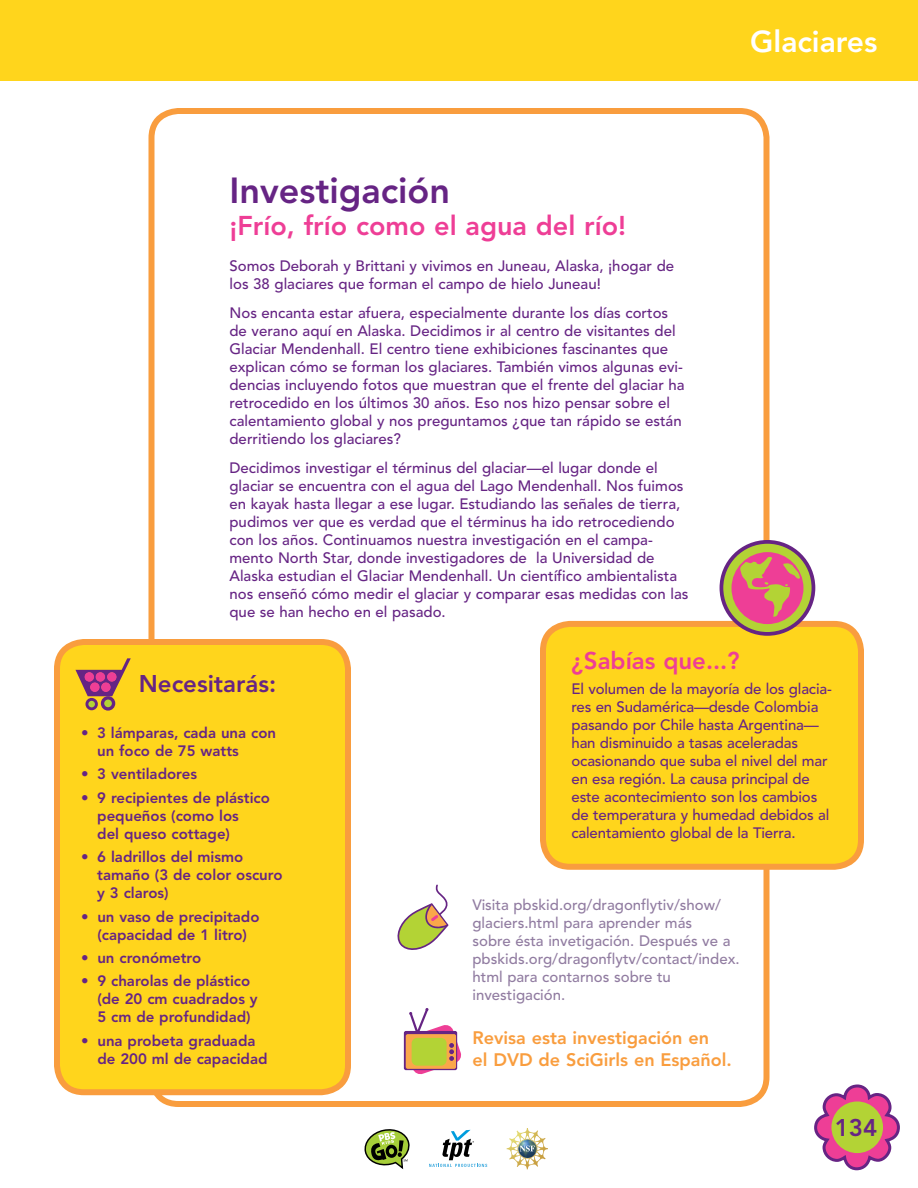
<style>
.page{position:relative;width:918px;height:1188px;background:#fff}
.page>*{position:absolute;margin:0;border:0;box-sizing:border-box;transform-origin:0 0}
.t1{font:800 36px "Avenir";color:#662484}
.t2{font:800 30px "Avenir";color:#fff}
.t3{font:800 27px "Avenir";color:#ee3e96}
.t4{font:800 24px "Avenir";color:#662484}
.t5{font:800 24px "Avenir";color:#ee3e96}
.t6{font:800 18px/21.6px "Avenir";color:#f99d3e}
.t7{font:800 18px "Avenir";color:#662484}
.t8{font:500 15px/18px "Avenir";color:#662484}
.t9{font:800 15px/18px "Avenir";color:#662484}
.t10{font:500 15px/18px "Avenir";color:#917ca1}
</style>
<div class="page">
<svg style="left:814px;top:1084px;width:86px;height:86px"></svg>
<div style="left:831px;top:1101px;width:52px;height:52px;background:#b3d335;border-radius:50%"></div>
<div style="left:148px;top:108px;width:622px;height:999px;border:6px solid #f99d3e;border-radius:27px"></div>
<div style="left:0;top:0;width:918px;height:81px;background:#ffd51c"></div>
<div style="left:57px;top:642px;width:291px;height:450px;background:#ffd51c;border-radius:27px"></div>
<div style="left:54px;top:639px;width:297px;height:456px;border:6px solid #f99d3e;border-radius:27px"></div>
<svg style="left:75px;top:658px;width:56px;height:38px"></svg>
<div style="left:87px;top:699px;width:9px;height:10px;background:#b3d335;border-radius:50%"></div>
<div style="left:86px;top:698px;width:12px;height:12px;border:3px solid #662484;border-radius:50%"></div>
<div style="left:103px;top:698px;width:11px;height:11px;background:#b3d335;border-radius:50%"></div>
<div style="left:101px;top:696px;width:14px;height:15px;border:3px solid #662484;border-radius:50%"></div>
<div style="left:85px;top:672px;width:9px;height:10px;background:#ee3e96;border-radius:50%"></div>
<div style="left:96px;top:672px;width:9px;height:10px;background:#ee3e96;border-radius:50%"></div>
<div style="left:107px;top:672px;width:10px;height:10px;background:#ee3e96;border-radius:50%"></div>
<div style="left:90px;top:682px;width:10px;height:10px;background:#ee3e96;border-radius:50%"></div>
<div style="left:101px;top:682px;width:10px;height:10px;background:#ee3e96;border-radius:50%"></div>
<svg style="left:364px;top:1129px;width:46px;height:40px"></svg>
<svg style="left:507px;top:1128px;width:41px;height:41px"></svg>
<svg style="left:429px;top:1130px;width:58px;height:37px"></svg>
<div style="left:543px;top:624px;width:318px;height:243px;background:#ffd51c;border-radius:27px"></div>
<div style="left:540px;top:621px;width:324px;height:249px;border:6px solid #f99d3e;border-radius:27px"></div>
<svg style="left:721px;top:542px;width:92px;height:92px;background:#d09274"></svg>
<div style="left:720px;top:540px;width:95px;height:96px;border:4px solid #662484;border-radius:50%"></div>
<svg style="left:398px;top:885px;width:51px;height:65px"></svg>
<svg style="left:404px;top:1008px;width:57px;height:66px"></svg>
<h1 class="t1" style="left:230px;top:169px;width:222px">Investigación</h1>
<h3 class="t3" style="left:230px;top:210px;width:398px">¡Frío, frío como el agua del río!</h3>
<p class="t8" style="left:230px;top:257px;width:446px">Somos Deborah y Brittani y vivimos en Juneau, Alaska, ¡hogar de los 38 glaciares que forman el campo de hielo Juneau!</p>
<p class="t8" style="left:230px;top:304px;width:457px">Nos encanta estar afuera, especialmente durante los días cortos de verano aquí en Alaska. Decidimos ir al centro de visitantes del Glaciar Mendenhall. El centro tiene exhibiciones fascinantes que explican cómo se forman los glaciares. También vimos algunas evi&shy;dencias incluyendo fotos que muestran que el frente del glaciar ha retrocedido en los últimos 30 años. Eso nos hizo pensar sobre el calentamiento global y nos preguntamos ¿que tan rápido se están derritiendo los glaciares?</p>
<p class="t8" style="left:230px;top:459px;width:460px">Decidimos investigar el términus del glaciar—el lugar donde el glaciar se encuentra con el agua del Lago Mendenhall. Nos fuimos en kayak hasta llegar a ese lugar. Estudiando las señales de tierra, pudimos ver que es verdad que el términus ha ido retrocediendo con los años. Continuamos nuestra investigación en el campa&shy;mento North Star, donde investigadores de la Universidad de Alaska estudian el Glaciar Mendenhall. Un científico ambientalista nos enseñó cómo medir el glaciar y comparar esas medidas con las que se han hecho en el pasado.</p>
<h2 class="t2" style="left:750px;top:24px;width:129px">Glaciares</h2>
<h3 class="t4" style="left:139px;top:670px;width:139px">Necesitarás:</h3>
<p class="t9" style="left:97px;top:724px;width:180px;text-indent:-16px">• 3 lámparas, cada una con un foco de 75 watts</p>
<p class="t9" style="left:81px;top:765px;width:118px">• 3 ventiladores</p>
<p class="t9" style="left:97px;top:788px;width:174px;text-indent:-16px">• 9 recipientes de plástico pequeños (como los<br>del queso cottage)</p>
<p class="t9" style="left:97px;top:848px;width:187px;text-indent:-16px">• 6 ladrillos del mismo tamaño (3 de color oscuro y 3 claros)</p>
<p class="t9" style="left:81px;top:907px;width:180px;text-align:center">• un vaso de precipitado (capacidad de 1 litro)</p>
<p class="t9" style="left:81px;top:949px;width:122px">• un cronómetro</p>
<p class="t9" style="left:97px;top:972px;width:162px;text-indent:-16px">• 9 charolas de plástico (de 20 cm cuadrados y<br>5 cm de profundidad)</p>
<p class="t9" style="left:97px;top:1031px;width:172px;text-indent:-16px">• una probeta graduada de 200 ml de capacidad</p>
<h3 class="t5" style="left:572px;top:646px;width:170px">¿Sabías que...?</h3>
<p class="t8" style="left:572px;top:680px;width:262px">El volumen de la mayoría de los glacia&shy;res en Sudamérica—desde Colombia pasando por Chile hasta Argentina— han disminuido a tasas aceleradas ocasionando que suba el nivel del mar en esa región. La causa principal de este acontecimiento son los cambios de temperatura y humedad debidos al calentamiento global de la Tierra.</p>
<p class="t10" style="left:472px;top:896px;width:269px">Visita pbskid.org/dragonflytiv/show/ glaciers.html para aprender más<br>sobre ésta invetigación. Después ve a pbskids.org/dragonflytv/contact/index. html para contarnos sobre tu investigación.</p>
<p class="t6" style="left:472px;top:1027px;width:261px">Revisa esta investigación en<br>el DVD de SciGirls en Español.</p>
<p class="t7" style="left:829px;top:1108px;width:33px">134</p>
<h3 class="t4" style="left:835px;top:1114px;width:44px">134</h3>
</div>
